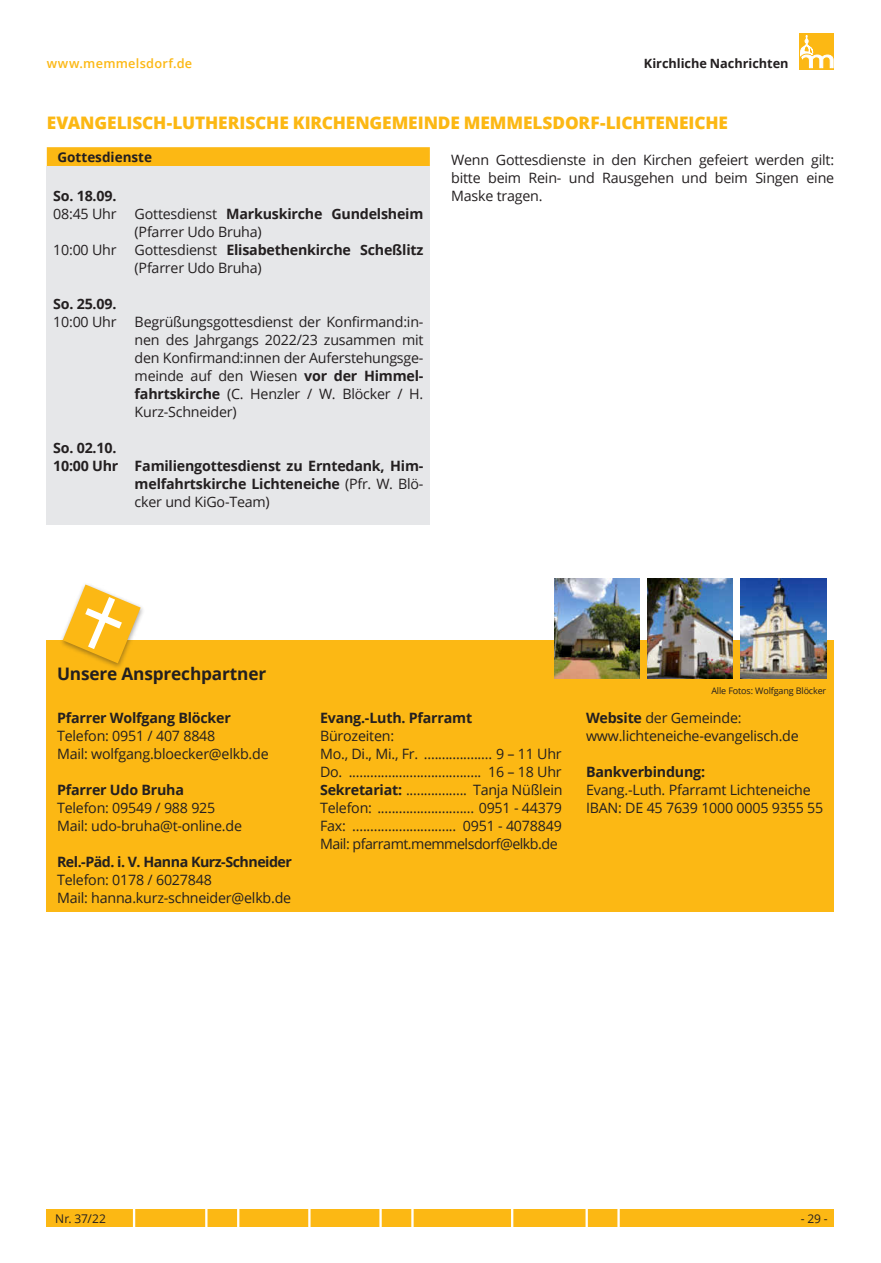
<style>
.page{position:relative;width:881px;height:1263px;background:#fff}
.page>*{position:absolute;margin:0;border:0;box-sizing:border-box;transform-origin:0 0}
.t1{font:800 17.25px "Open Sans";letter-spacing:-.01em;color:#fcb814}
.t2{font:700 17.25px "Open Sans";letter-spacing:-.01em;color:#231f20}
.t3{font:14.25px/18px "Open Sans";letter-spacing:-.015em;color:#231f20}
.t4{font:700 14.25px "Open Sans";letter-spacing:-.015em;color:#231f20}
.t5{font:700 14.25px "Open Sans";letter-spacing:-.035em;color:#231f20}
.t6{font:700 13.5px "Open Sans";color:#231f20}
.t7{font:700 12.75px "Open Sans";letter-spacing:-.005em;color:#231f20}
.t8{font:600 12.75px "Open Sans";letter-spacing:.02em;color:#fcb814}
.t9{font:12px "Open Sans";color:#231f20}
.t10{font:9px "Open Sans";letter-spacing:-.015em;color:#231f20}
.s1{font-weight:700}
.s2{font-weight:400}
</style>
<div class="page">
<svg style="left:799px;top:34px;width:34px;height:36px"></svg>
<svg style="left:799px;top:35px;width:34px;height:33px"></svg>
<div style="left:47px;top:1210px;width:786px;height:17px;background:#fcb814"></div>
<svg style="left:133px;top:1210px;width:2px;height:17px"></svg>
<svg style="left:205px;top:1210px;width:2px;height:17px"></svg>
<svg style="left:237px;top:1210px;width:2px;height:17px"></svg>
<svg style="left:308px;top:1210px;width:2px;height:17px"></svg>
<svg style="left:379px;top:1210px;width:2px;height:17px"></svg>
<svg style="left:411px;top:1210px;width:2px;height:17px"></svg>
<svg style="left:511px;top:1210px;width:2px;height:17px"></svg>
<svg style="left:585px;top:1210px;width:2px;height:17px"></svg>
<svg style="left:617px;top:1210px;width:2px;height:17px"></svg>
<div style="left:47px;top:147px;width:382px;height:20px;background:#fcb814"></div>
<div style="left:47px;top:166px;width:382px;height:359px;background:#e6e7e9"></div>
<div style="left:47px;top:640px;width:786px;height:272px;background:#fcb814"></div>
<div style="left:59px;top:582px;width:86px;height:88px;background:#231f20;opacity:.41"></div>
<svg style="left:63px;top:584px;width:77px;height:79px"></svg>
<img style="left:647px;top:579px;width:85px;height:99px">
<img style="left:740px;top:579px;width:85px;height:99px">
<img style="left:554px;top:579px;width:85px;height:100px">
<p class="t8" style="left:47px;top:55px;width:147px">www.memmelsdorf.de</p>
<p class="t7" style="left:643px;top:54px;width:146px">Kirchliche Nachrichten</p>
<p class="t1" style="left:47px;top:109px;width:682px">EVANGELISCH-LUTHERISCHE KIRCHENGEMEINDE MEMMELSDORF-LICHTENEICHE</p>
<p class="t6" style="left:57px;top:148px;width:96px">Gottesdienste</p>
<p class="t3" style="left:451px;top:150px;width:384px">Wenn Gottesdienste in den Kirchen gefeiert werden gilt: bitte beim Rein- und Rausgehen und beim Singen eine</p>
<p class="t4" style="left:53px;top:185px;width:65px">So. 18.09.</p>
<p class="t3" style="left:451px;top:186px;width:93px">Maske tragen.</p>
<p class="t3" style="left:53px;top:204px;width:65px">08:45 Uhr</p>
<p class="t3" style="left:135px;top:204px;width:290px">Gottesdienst <span class="s1">Markuskirche Gundelsheim </span>(Pfarrer Udo Bruha)</p>
<p class="t3" style="left:53px;top:240px;width:65px">10:00 Uhr</p>
<p class="t3" style="left:135px;top:240px;width:290px">Gottesdienst <span class="s1">Elisabethenkirche Scheßlitz </span>(Pfarrer Udo Bruha)</p>
<p class="t4" style="left:53px;top:293px;width:65px">So. 25.09.</p>
<p class="t3" style="left:53px;top:312px;width:65px">10:00 Uhr</p>
<p class="t3" style="left:135px;top:312px;width:290px;text-align:justify">Begrüßungsgottesdienst der Konfirmand:in&shy;nen des Jahrgangs 2022/23 zusammen mit den Konfirmand:innen der Auferstehungsge&shy;meinde auf den Wiesen <span class="s1">vor der Himmel&shy;fahrtskirche</span> (C. Henzler / W. Blöcker / H.<br>Kurz-Schneider)</p>
<p class="t4" style="left:53px;top:437px;width:65px">So. 02.10.</p>
<p class="t4" style="left:53px;top:455px;width:371px">10:00 Uhr Familiengottesdienst zu Erntedank, Him-</p>
<p class="t4" style="left:135px;top:473px;width:290px">melfahrtskirche Lichteneiche <span class="s2">(Pfr. W. Blö-</span></p>
<p class="t3" style="left:135px;top:492px;width:137px">cker und KiGo-Team)</p>
<p class="t2" style="left:57px;top:662px;width:211px">Unsere Ansprechpartner</p>
<p class="t4" style="left:57px;top:707px;width:175px">Pfarrer Wolfgang Blöcker</p>
<p class="t3" style="left:57px;top:726px;width:213px">Telefon: 0951 / 407 8848<br>Mail: wolfgang.bloecker@elkb.de</p>
<p class="t4" style="left:57px;top:779px;width:128px">Pfarrer Udo Bruha</p>
<p class="t3" style="left:57px;top:798px;width:186px">Telefon: 09549 / 988 925<br>Mail: udo-bruha@t-online.de</p>
<p class="t5" style="left:57px;top:851px;width:236px">Rel.-Päd. i. V. Hanna Kurz-Schneider</p>
<p class="t3" style="left:57px;top:870px;width:235px">Telefon: 0178 / 6027848<br>Mail: hanna.kurz-schneider@elkb.de</p>
<p class="t4" style="left:320px;top:707px;width:154px">Evang.-Luth. Pfarramt</p>
<p class="t3" style="left:320px;top:726px;width:243px">Bürozeiten:<br>Mo., Di., Mi., Fr. ................... 9 – 11 Uhr<br>Do. ..................................... 16 – 18 Uhr</p>
<p class="t4" style="left:320px;top:779px;width:84px">Sekretariat:</p>
<p class="t3" style="left:320px;top:780px;width:244px;text-align:justify;text-indent:153px">Tanja Nüßlein Telefon: ........................... 0951 - 44379<br>Fax: ............................. 0951 - 4078849<br>Mail: pfarramt.memmelsdorf@elkb.de</p>
<p class="t10" style="left:711px;top:684px;width:116px">Alle Fotos: Wolfgang Blöcker</p>
<p class="t3" style="left:585px;top:708px;width:214px"><span class="s1">Website</span> der Gemeinde: www.lichteneiche-evangelisch.de</p>
<p class="t4" style="left:585px;top:761px;width:120px">Bankverbindung:</p>
<p class="t3" style="left:585px;top:780px;width:238px">Evang.-Luth. Pfarramt Lichteneiche<br>IBAN: DE 45 7639 1000 0005 9355 55</p>
<p class="t9" style="left:55px;top:1211px;width:52px">Nr. 37/22</p>
<p class="t9" style="left:800px;top:1211px;width:28px">- 29 -</p>
</div>
